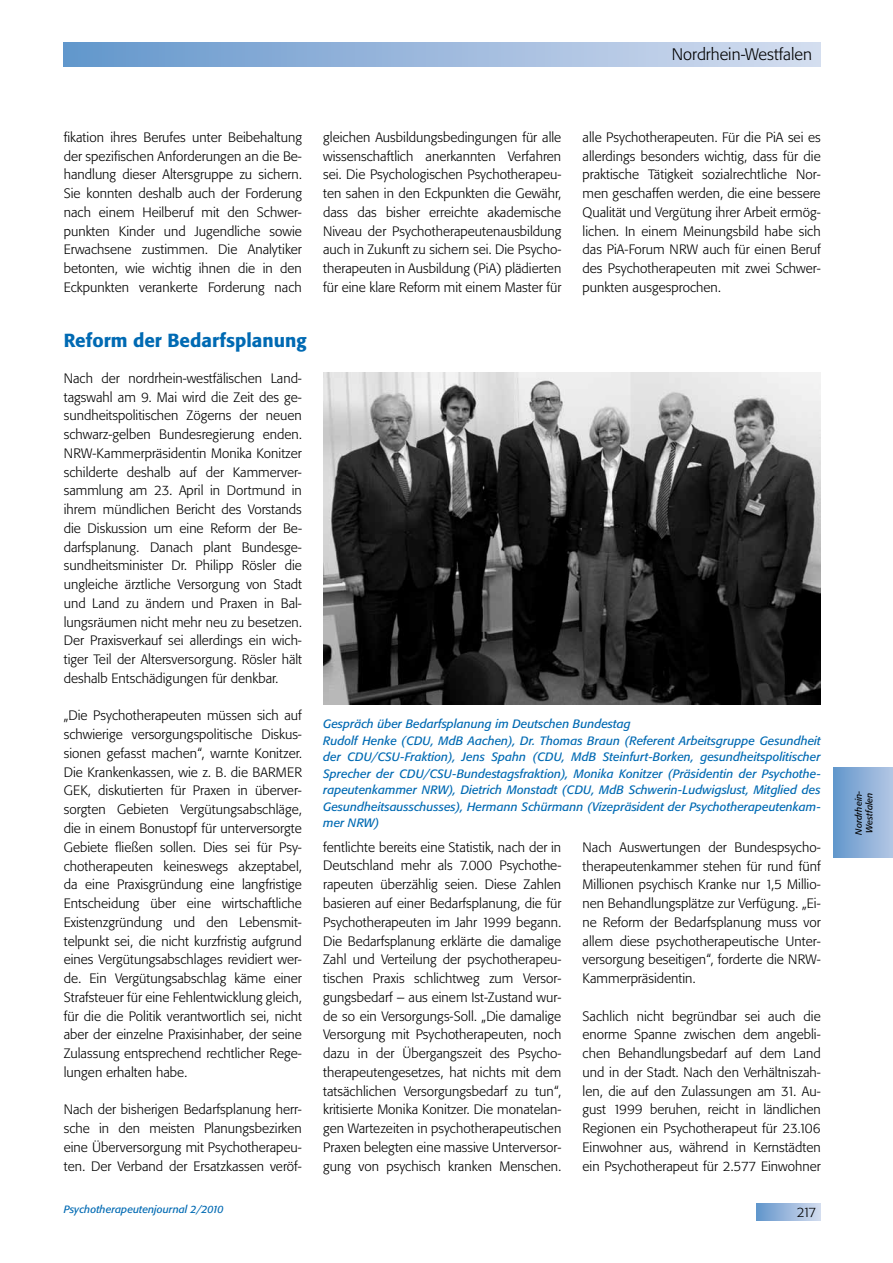
<style>
.page{position:relative;width:893px;height:1263px;background:#fff}
.page>*{position:absolute;margin:0;border:0;box-sizing:border-box;transform-origin:0 0}
.t1{font:500 18.75px "Tn T Form BSK";color:#006ab3}
.t2{font:300 16.5px "Tn T Form BSK";color:#000}
.t3{font:300 13.5px/18.8px "Tn T Form BSK";color:#000;text-align:justify}
.t4{font:italic 12px/16.5px "Tn T Form BSK";color:#006ab3}
.t5{font:italic 10.5px "Tn T Form BSK";color:#006ab3}
.t6{font:italic 9px/10.8px "Tn T Form BSK";color:#000}
</style>
<div class="page">
<div style="left:64px;top:43px;width:757px;height:24px;background:linear-gradient(to right,#6497cc,#d6def0)"></div>
<div style="left:757px;top:1203px;width:64px;height:17px;background:linear-gradient(to right,#6597cc,#d3dcef)"></div>
<div style="left:833px;top:767px;width:60px;height:91px;background:linear-gradient(to right,#6296cb,#b3c6e4)"></div>
<img style="left:323px;top:373px;width:497px;height:331px">
<p class="t2" style="left:672px;top:44px;width:142px">Nordrhein-Westfalen</p>
<p class="t3" style="left:64px;top:128px;width:240px">fikation ihres Berufes unter Beibehaltung der spezifischen Anforderungen an die Be&shy;handlung dieser Altersgruppe zu sichern.<br>Sie konnten deshalb auch der Forderung nach einem Heilberuf mit den Schwer&shy;punkten Kinder und Jugendliche sowie Erwachsene zustimmen. Die Analytiker betonten, wie wichtig ihnen die in den Eckpunkten verankerte Forderung nach</p>
<p class="t3" style="left:323px;top:128px;width:240px">gleichen Ausbildungsbedingungen für alle wissenschaftlich anerkannten Verfahren sei. Die Psychologischen Psychotherapeu&shy;ten sahen in den Eckpunkten die Gewähr, dass das bisher erreichte akademische Niveau der Psychotherapeutenausbildung auch in Zukunft zu sichern sei. Die Psycho&shy;therapeuten in Ausbildung (PiA) plädierten für eine klare Reform mit einem Master für</p>
<p class="t3" style="left:583px;top:128px;width:240px">alle Psychotherapeuten. Für die PiA sei es allerdings besonders wichtig, dass für die praktische Tätigkeit sozialrechtliche Nor&shy;men geschaffen werden, die eine bessere Qualität und Vergütung ihrer Arbeit ermög&shy;lichen. In einem Meinungsbild habe sich das PiA-Forum NRW auch für einen Beruf des Psychotherapeuten mit zwei Schwer&shy;punkten ausgesprochen.</p>
<h1 class="t1" style="left:64px;top:329px;width:244px">Reform der Bedarfsplanung</h1>
<p class="t3" style="left:64px;top:369px;width:240px">Nach der nordrhein-westfälischen Land&shy;tagswahl am 9. Mai wird die Zeit des ge&shy;sundheitspolitischen Zögerns der neuen schwarz-gelben Bundesregierung enden.<br>NRW-Kammerpräsidentin Monika Konitzer schilderte deshalb auf der Kammerver&shy;sammlung am 23. April in Dortmund in ihrem mündlichen Bericht des Vorstands die Diskussion um eine Reform der Be&shy;darfsplanung. Danach plant Bundesge&shy;sundheitsminister Dr. Philipp Rösler die ungleiche ärztliche Versorgung von Stadt und Land zu ändern und Praxen in Bal&shy;lungsräumen nicht mehr neu zu besetzen.<br>Der Praxisverkauf sei allerdings ein wich&shy;tiger Teil der Altersversorgung. Rösler hält deshalb Entschädigungen für denkbar.</p>
<p class="t3" style="left:64px;top:706px;width:240px">„Die Psychotherapeuten müssen sich auf schwierige versorgungspolitische Diskus&shy;sionen gefasst machen“, warnte Konitzer.<br>Die Krankenkassen, wie z. B. die BARMER GEK, diskutierten für Praxen in überver&shy;sorgten Gebieten Vergütungsabschläge, die in einem Bonustopf für unterversorgte Gebiete fließen sollen. Dies sei für Psy&shy;chotherapeuten keineswegs akzeptabel, da eine Praxisgründung eine langfristige Entscheidung über eine wirtschaftliche Existenzgründung und den Lebensmit&shy;telpunkt sei, die nicht kurzfristig aufgrund eines Vergütungsabschlages revidiert wer&shy;de. Ein Vergütungsabschlag käme einer Strafsteuer für eine Fehlentwicklung gleich, für die die Politik verantwortlich sei, nicht aber der einzelne Praxisinhaber, der seine Zulassung entsprechend rechtlicher Rege&shy;lungen erhalten habe.</p>
<p class="t3" style="left:64px;top:1100px;width:240px">Nach der bisherigen Bedarfsplanung herr&shy;sche in den meisten Planungsbezirken eine Überversorgung mit Psychotherapeu&shy;ten. Der Verband der Ersatzkassen veröf-</p>
<p class="t4" style="left:323px;top:716px;width:499px">Gespräch über Bedarfsplanung im Deutschen Bundestag<br>Rudolf Henke (CDU, MdB Aachen), Dr. Thomas Braun (Referent Arbeitsgruppe Gesundheit der CDU/CSU-Fraktion), Jens Spahn (CDU, MdB Steinfurt-Borken, gesundheitspolitischer Sprecher der CDU/CSU-Bundestagsfraktion), Monika Konitzer (Präsidentin der Psychothe&shy;rapeutenkammer NRW), Dietrich Monstadt (CDU, MdB Schwerin-Ludwigslust, Mitglied des Gesundheitsausschusses), Hermann Schürmann (Vizepräsident der Psychotherapeutenkam&shy;mer NRW)</p>
<p class="t3" style="left:323px;top:838px;width:240px">fentlichte bereits eine Statistik, nach der in Deutschland mehr als 7.000 Psychothe&shy;rapeuten überzählig seien. Diese Zahlen basieren auf einer Bedarfsplanung, die für Psychotherapeuten im Jahr 1999 begann.<br>Die Bedarfsplanung erklärte die damalige Zahl und Verteilung der psychotherapeu&shy;tischen Praxis schlichtweg zum Versor&shy;gungsbedarf – aus einem Ist-Zustand wur&shy;de so ein Versorgungs-Soll. „Die damalige Versorgung mit Psychotherapeuten, noch dazu in der Übergangszeit des Psycho&shy;therapeutengesetzes, hat nichts mit dem tatsächlichen Versorgungsbedarf zu tun“, kritisierte Monika Konitzer. Die monatelan&shy;gen Wartezeiten in psychotherapeutischen Praxen belegten eine massive Unterversor&shy;gung von psychisch kranken Menschen.</p>
<p class="t3" style="left:583px;top:838px;width:240px">Nach Auswertungen der Bundespsycho&shy;therapeutenkammer stehen für rund fünf Millionen psychisch Kranke nur 1,5 Millio&shy;nen Behandlungsplätze zur Verfügung. „Ei&shy;ne Reform der Bedarfsplanung muss vor allem diese psychotherapeutische Unter&shy;versorgung beseitigen“, forderte die NRW-Kammerpräsidentin.</p>
<p class="t3" style="left:583px;top:1006px;width:240px">Sachlich nicht begründbar sei auch die enorme Spanne zwischen dem angebli&shy;chen Behandlungsbedarf auf dem Land und in der Stadt. Nach den Verhältniszah&shy;len, die auf den Zulassungen am 31. Au&shy;gust 1999 beruhen, reicht in ländlichen Regionen ein Psychotherapeut für 23.106<br>Einwohner aus, während in Kernstädten ein Psychotherapeut für 2.577 Einwohner</p>
<p class="t5" style="left:64px;top:1203px;width:161px">Psychotherapeutenjournal 2/2010</p>
<p class="t3" style="left:797px;top:1202px;width:21px">217</p>
<p class="t6" style="left:853px;top:835px;width:45px;rotate:-90deg">Nordrhein-<br>Westfalen</p>
</div>
